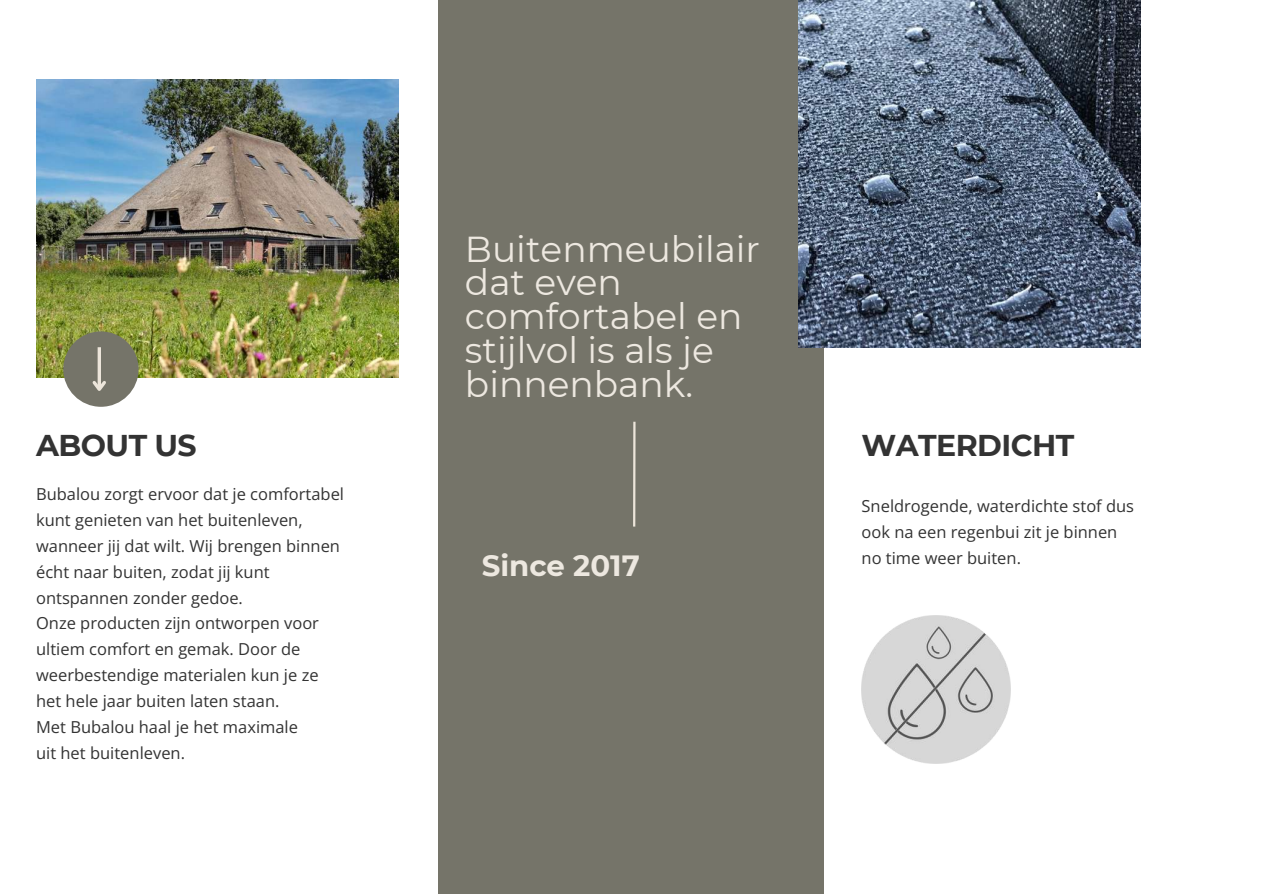
<style>
.page{position:relative;width:1263px;height:894px;background:#fff}
.page>*{position:absolute;margin:0;border:0;box-sizing:border-box;transform-origin:0 0}
.t1{font:36px/33.8px "Montserrat";color:#ede8e0}
.t2{font:700 30px "Montserrat";letter-spacing:-.02em;color:#333}
.t3{font:700 29.25px "Montserrat";color:#ede8e0}
.t4{font:16.5px/25.8px "Open Sans";color:#333}
</style>
<div class="page">
<img style="left:36px;top:80px;width:362px;height:297px">
<div style="left:439px;top:0;width:385px;height:893px;background:#757469"></div>
<div style="left:63px;top:331px;width:76px;height:75px;background:#757469;border-radius:50%"></div>
<hr style="left:633px;top:421px;width:2px;height:105px;background:#ece5da">
<hr style="left:98px;top:347px;width:3px;height:42px;background:#ece5da">
<svg style="left:92px;top:377px;width:14px;height:14px"></svg>
<img style="left:862px;top:615px;width:148px;height:148px">
<img style="left:798px;top:0;width:342px;height:347px">
<h1 class="t1" style="left:465px;top:232px;width:297px">Buitenmeubilair dat even comfortabel en stijlvol is als je binnenbank.</h1>
<h2 class="t2" style="left:36px;top:427px;width:162px">ABOUT US</h2>
<h2 class="t2" style="left:862px;top:427px;width:214px">WATERDICHT</h2>
<p class="t4" style="left:36px;top:480px;width:310px">Bubalou zorgt ervoor dat je comfortabel kunt genieten van het buitenleven, wanneer jij dat wilt. Wij brengen binnen écht naar buiten, zodat jij kunt ontspannen zonder gedoe.<br>Onze producten zijn ontworpen voor ultiem comfort en gemak. Door de weerbestendige materialen kun je ze het hele jaar buiten laten staan.<br>Met Bubalou haal je het maximale<br>uit het buitenleven.</p>
<h3 class="t3" style="left:482px;top:547px;width:160px">Since 2017</h3>
<p class="t4" style="left:862px;top:493px;width:274px">Sneldrogende, waterdichte stof dus ook na een regenbui zit je binnen no time weer buiten.</p>
</div>
